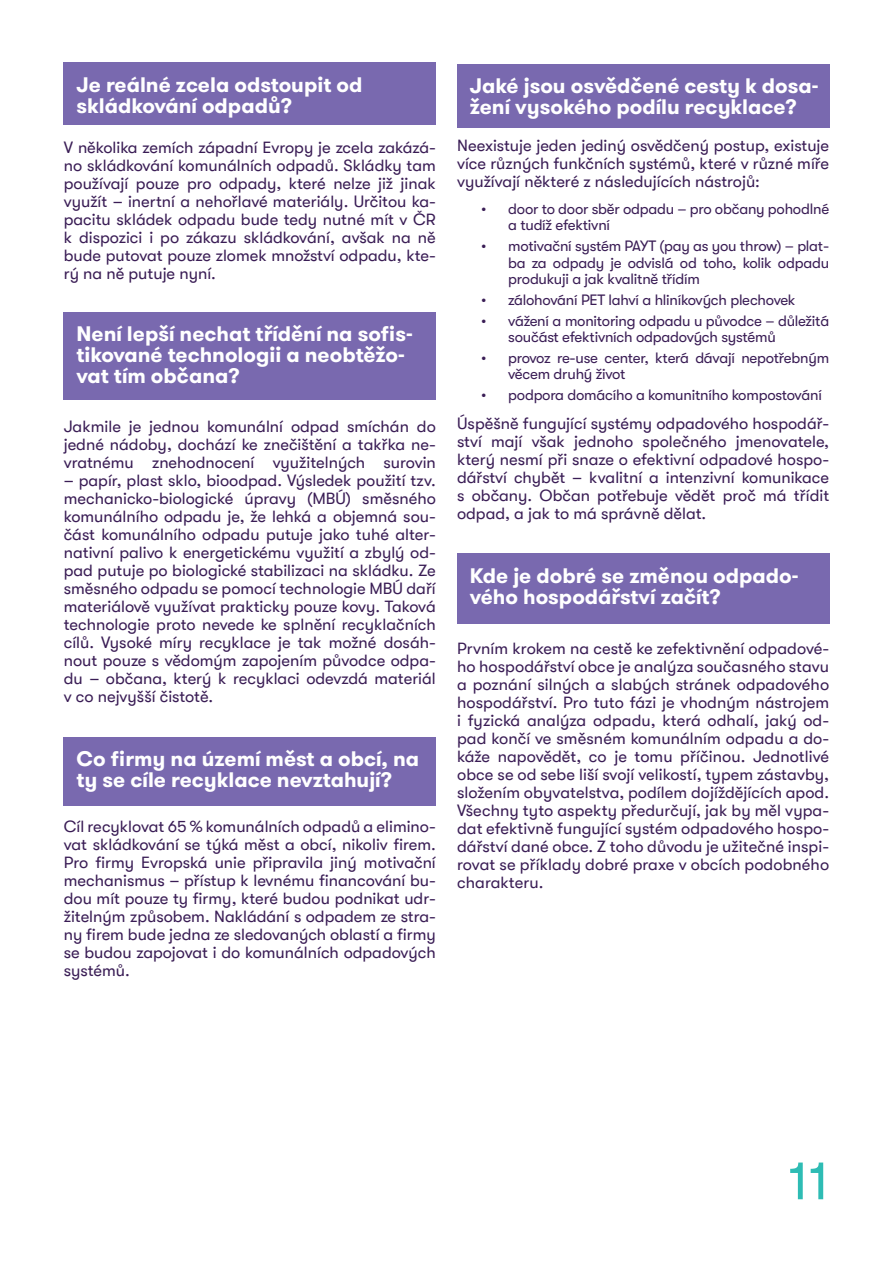
<style>
.page{position:relative;width:893px;height:1263px;background:#fff}
.page>*{position:absolute;margin:0;border:0;box-sizing:border-box;transform-origin:0 0}
.t1{font:54px "GT Walsheim";color:#2ebcb4}
.t2{font:700 21px/21px "GT Walsheim Pro";color:#fff}
.t3{font:16.5px/18px "GT Walsheim";color:#3a1d55;text-align:justify}
.t4{font:15px/16.5px "GT Walsheim Pro";letter-spacing:-.015em;color:#3a1d55}
</style>
<div class="page">
<div style="left:457px;top:554px;width:372px;height:70px;background:#7969af"></div>
<div style="left:64px;top:313px;width:372px;height:87px;background:#7969af"></div>
<div style="left:457px;top:64px;width:372px;height:64px;background:#7969af"></div>
<div style="left:64px;top:737px;width:372px;height:68px;background:#7969af"></div>
<div style="left:64px;top:63px;width:372px;height:62px;background:#7969af"></div>
<p class="t2" style="left:77px;top:73px;width:287px">Je reálné zcela odstoupit od skládkování odpadů?</p>
<p class="t3" style="left:64px;top:139px;width:374px">V několika zemích západní Evropy je zcela zakázá&shy;no skládkování komunálních odpadů. Skládky tam používají pouze pro odpady, které nelze již jinak využít – inertní a nehořlavé materiály. Určitou ka&shy;pacitu skládek odpadu bude tedy nutné mít v ČR k dispozici i po zákazu skládkování, avšak na ně bude putovat pouze zlomek množství odpadu, kte&shy;rý na ně putuje nyní.</p>
<p class="t2" style="left:77px;top:322px;width:338px">Není lepší nechat třídění na sofis&shy;tikované technologii a neobtěžo&shy;vat tím občana?</p>
<p class="t3" style="left:64px;top:417px;width:374px">Jakmile je jednou komunální odpad smíchán do jedné nádoby, dochází ke znečištění a takřka ne&shy;vratnému znehodnocení využitelných surovin</p>
<p class="t3" style="left:64px;top:471px;width:374px">– papír, plast sklo, bioodpad. Výsledek použití tzv. mechanicko-biologické úpravy (MBÚ) směsného komunálního odpadu je, že lehká a objemná sou&shy;část komunálního odpadu putuje jako tuhé alter&shy;nativní palivo k energetickému využití a zbylý od&shy;pad putuje po biologické stabilizaci na skládku. Ze směsného odpadu se pomocí technologie MBÚ daří materiálově využívat prakticky pouze kovy. Taková technologie proto nevede ke splnění recyklačních cílů. Vysoké míry recyklace je tak možné dosáh&shy;nout pouze s vědomým zapojením původce odpa&shy;du – občana, který k recyklaci odevzdá materiál v co nejvyšší čistotě.</p>
<p class="t2" style="left:77px;top:746px;width:344px">Co firmy na území měst a obcí, na ty se cíle recyklace nevztahují?</p>
<p class="t3" style="left:64px;top:818px;width:374px">Cíl recyklovat 65 % komunálních odpadů a elimino&shy;vat skládkování se týká měst a obcí, nikoliv firem.<br>Pro firmy Evropská unie připravila jiný motivační mechanismus – přístup k levnému financování bu&shy;dou mít pouze ty firmy, které budou podnikat udr&shy;žitelným způsobem. Nakládání s odpadem ze stra&shy;ny firem bude jedna ze sledovaných oblastí a firmy se budou zapojovat i do komunálních odpadových systémů.</p>
<p class="t2" style="left:470px;top:74px;width:350px">Jaké jsou osvědčené cesty k dosa&shy;žení vysokého podílu recyklace?</p>
<p class="t3" style="left:457px;top:136px;width:374px">Neexistuje jeden jediný osvědčený postup, existuje více různých funkčních systémů, které v různé míře využívají některé z následujících nástrojů:</p>
<p class="t4" style="left:508px;top:201px;width:323px;text-indent:-27px">• door to door sběr odpadu – pro občany pohodlné a tudíž efektivní</p>
<p class="t4" style="left:508px;top:238px;width:323px;text-align:justify;text-indent:-27px">• motivační systém PAYT (pay as you throw) – plat&shy;ba za odpady je odvislá od toho, kolik odpadu produkuji a jak kvalitně třídím</p>
<p class="t4" style="left:481px;top:292px;width:316px">• zálohování PET lahví a hliníkových plechovek</p>
<p class="t4" style="left:508px;top:312px;width:323px;text-indent:-27px">• vážení a monitoring odpadu u původce – důležitá součást efektivních odpadových systémů</p>
<p class="t4" style="left:508px;top:350px;width:323px;text-indent:-27px">• provoz re-use center, která dávají nepotřebným věcem druhý život</p>
<p class="t4" style="left:481px;top:387px;width:342px">• podpora domácího a komunitního kompostování</p>
<p class="t3" style="left:457px;top:414px;width:374px">Úspěšně fungující systémy odpadového hospodář&shy;ství mají však jednoho společného jmenovatele, který nesmí při snaze o efektivní odpadové hospo&shy;dářství chybět – kvalitní a intenzivní komunikace s občany. Občan potřebuje vědět proč má třídit odpad, a jak to má správně dělat.</p>
<p class="t2" style="left:470px;top:564px;width:330px">Kde je dobré se změnou odpado&shy;vého hospodářství začít?</p>
<p class="t3" style="left:457px;top:639px;width:374px">Prvním krokem na cestě ke zefektivnění odpadové&shy;ho hospodářství obce je analýza současného stavu a poznání silných a slabých stránek odpadového hospodářství. Pro tuto fázi je vhodným nástrojem i fyzická analýza odpadu, která odhalí, jaký od&shy;pad končí ve směsném komunálním odpadu a do&shy;káže napovědět, co je tomu příčinou. Jednotlivé obce se od sebe liší svojí velikostí, typem zástavby, složením obyvatelstva, podílem dojíždějících apod.<br>Všechny tyto aspekty předurčují, jak by měl vypa&shy;dat efektivně fungující systém odpadového hospo&shy;dářství dané obce. Z toho důvodu je užitečné inspi&shy;rovat se příklady dobré praxe v obcích podobného charakteru.</p>
<h1 class="t1" style="left:788px;top:1151px;width:42px">11</h1>
</div>
